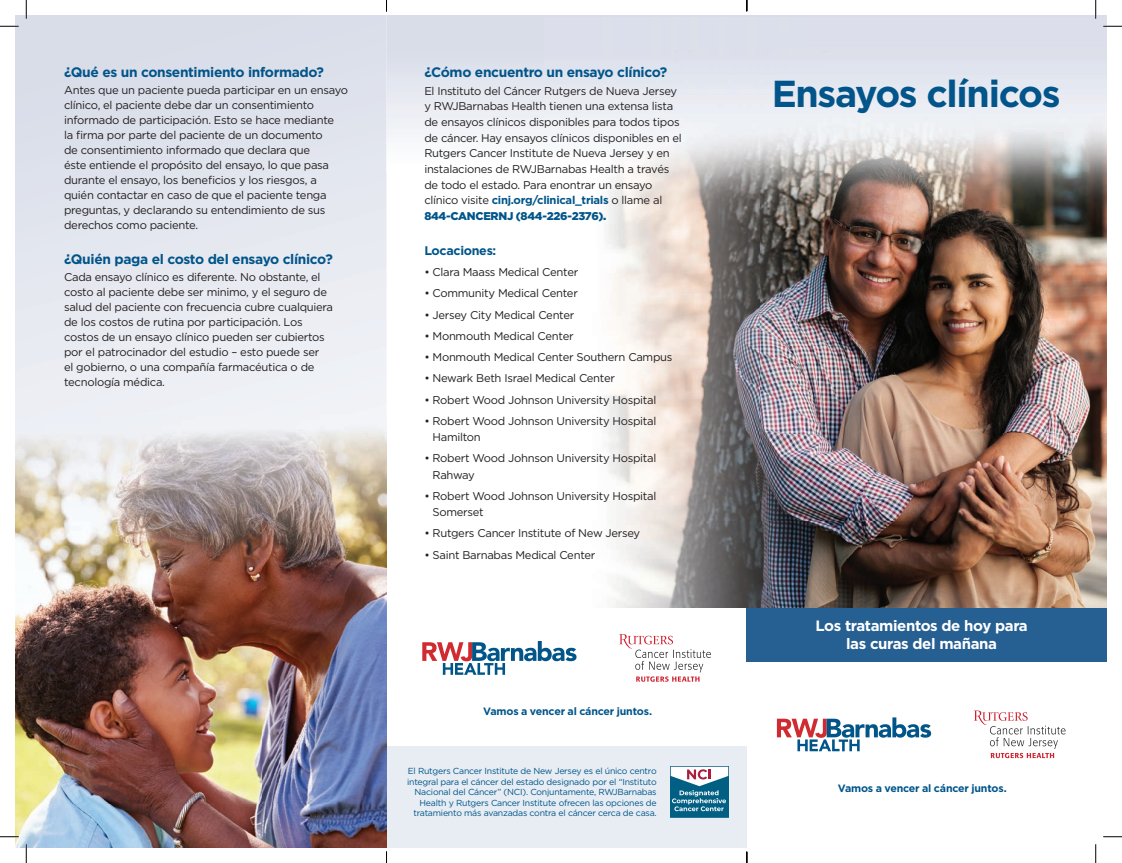
<style>
.page{position:relative;width:1122px;height:863px;background:#fff}
.page>*{position:absolute;margin:0;border:0;box-sizing:border-box;transform-origin:0 0}
.t1{font:700 37.5px "Gotham";letter-spacing:-.035em;color:#01558a}
.t2{font:700 15px/17.5px "Gotham";letter-spacing:-.025em;color:#fff;text-align:center}
.t3{font:700 13.75px "Gotham";letter-spacing:-.025em;color:#01558a}
.t4{font:700 12.5px "Gotham";letter-spacing:-.025em;color:#01558a}
.t5{font:11.25px/15px "Gotham";letter-spacing:-.025em;color:#231f20}
.t6{font:700 10.62px "Gotham";letter-spacing:-.015em;color:#01558a}
.t7{font:8.75px/10.5px "Gotham";letter-spacing:-.025em;color:#01558a;text-align:right}
.s1{font-weight:700;color:#01558a}
.s2{font-weight:900;color:#01558a}
</style>
<div class="page">
<img style="left:604px;top:172px;width:502px;height:436px">
<svg style="left:15px;top:15px;width:371px;height:401px;background:#e3e6ee"></svg>
<div style="left:386px;top:746px;width:360px;height:102px;background:#e7edf3"></div>
<svg style="left:670px;top:766px;width:58px;height:51px;background:#5c91a9"></svg>
<svg style="left:422px;top:641px;width:154px;height:33px"></svg>
<svg style="left:619px;top:634px;width:91px;height:47px"></svg>
<div style="left:746px;top:608px;width:360px;height:53px;background:#265f91"></div>
<svg style="left:386px;top:15px;width:720px;height:157px"></svg>
<img style="left:15px;top:416px;width:371px;height:432px">
<svg style="left:776px;top:717px;width:155px;height:34px"></svg>
<svg style="left:974px;top:710px;width:91px;height:48px"></svg>
<svg style="left:0;top:25px;width:19px;height:2px"></svg>
<svg style="left:1102px;top:25px;width:19px;height:2px"></svg>
<svg style="left:0;top:835px;width:19px;height:2px"></svg>
<svg style="left:1103px;top:836px;width:18px;height:1px"></svg>
<svg style="left:25px;top:0;width:2px;height:19px"></svg>
<svg style="left:25px;top:844px;width:2px;height:18px"></svg>
<svg style="left:1094px;top:0;width:2px;height:19px"></svg>
<svg style="left:1095px;top:844px;width:1px;height:18px"></svg>
<p class="t3" style="left:64px;top:63px;width:261px">¿Qué es un consentimiento informado?</p>
<p class="t5" style="left:64px;top:82px;width:285px">Antes que un paciente pueda participar en un ensayo clínico, el paciente debe dar un consentimiento informado de participación. Esto se hace mediante<br>la firma por parte del paciente de un documento<br>de consentimiento informado que declara que<br>éste entiende el propósito del ensayo, lo que pasa durante el ensayo, los beneficios y los riesgos, a quién contactar en caso de que el paciente tenga preguntas, y declarando su entendimiento de sus derechos como paciente.</p>
<p class="t3" style="left:64px;top:250px;width:270px">¿Quién paga el costo del ensayo clínico?</p>
<p class="t5" style="left:64px;top:269px;width:270px">Cada ensayo clínico es diferente. No obstante, el costo al paciente debe ser minimo, y el seguro de salud del paciente con frecuencia cubre cualquiera de los costos de rutina por participación. Los costos de un ensayo clínico pueden ser cubiertos por el patrocinador del estudio – esto puede ser<br>el gobierno, o una compañía farmacéutica o de tecnología médica.</p>
<p class="t3" style="left:424px;top:63px;width:244px">¿Cómo encuentro un ensayo clínico?</p>
<p class="t5" style="left:424px;top:83px;width:259px;line-height:15.6px">El Instituto del Cáncer Rutgers de Nueva Jersey y RWJBarnabas Health tienen una extensa lista de ensayos clínicos disponibles para todos tipos de cáncer. Hay ensayos clínicos disponibles en el Rutgers Cancer Institute de Nueva Jersey y en instalaciones de RWJBarnabas Health a través de todo el estado. Para enontrar un ensayo clínico visite <span class="s1">cinj.org/clinical_trials</span> o llame al <span class="s2">844-CANCERNJ (844-226-2376).</span></p>
<p class="t4" style="left:424px;top:242px;width:73px">Locaciones:</p>
<p class="t5" style="left:424px;top:264px;width:155px">• Clara Maass Medical Center</p>
<p class="t5" style="left:424px;top:285px;width:155px">• Community Medical Center</p>
<p class="t5" style="left:424px;top:307px;width:151px">• Jersey City Medical Center</p>
<p class="t5" style="left:424px;top:328px;width:151px">• Monmouth Medical Center</p>
<p class="t5" style="left:424px;top:349px;width:249px">• Monmouth Medical Center Southern Campus</p>
<p class="t5" style="left:424px;top:370px;width:192px">• Newark Beth Israel Medical Center</p>
<p class="t5" style="left:424px;top:392px;width:233px">• Robert Wood Johnson University Hospital</p>
<p class="t5" style="left:432px;top:412px;width:225px;line-height:16.2px;text-indent:-8px">• Robert Wood Johnson University Hospital<br>Hamilton</p>
<p class="t5" style="left:432px;top:450px;width:225px;line-height:16.2px;text-indent:-8px">• Robert Wood Johnson University Hospital<br>Rahway</p>
<p class="t5" style="left:432px;top:487px;width:225px;line-height:16.2px;text-indent:-8px">• Robert Wood Johnson University Hospital<br>Somerset</p>
<p class="t5" style="left:424px;top:525px;width:217px">• Rutgers Cancer Institute of New Jersey</p>
<p class="t5" style="left:424px;top:547px;width:172px">• Saint Barnabas Medical Center</p>
<p class="t6" style="left:483px;top:704px;width:170px">Vamos a vencer al cáncer juntos.</p>
<p class="t7" style="left:407px;top:765px;width:251px">El Rutgers Cancer Institute de New Jersey es el único centro integral para el cáncer del estado designado por el “Instituto Nacional del Cáncer” (NCI). Conjuntamente, RWJBarnabas Health y Rutgers Cancer Institute ofrecen las opciones de tratamiento más avanzadas contra el cáncer cerca de casa.</p>
<h1 class="t1" style="left:771px;top:69px;width:290px">Ensayos clínicos</h1>
<h2 class="t2" style="left:815px;top:617px;width:214px">Los tratamientos de hoy para las curas del mañana</h2>
<p class="t6" style="left:837px;top:781px;width:170px">Vamos a vencer al cáncer juntos.</p>
</div>
